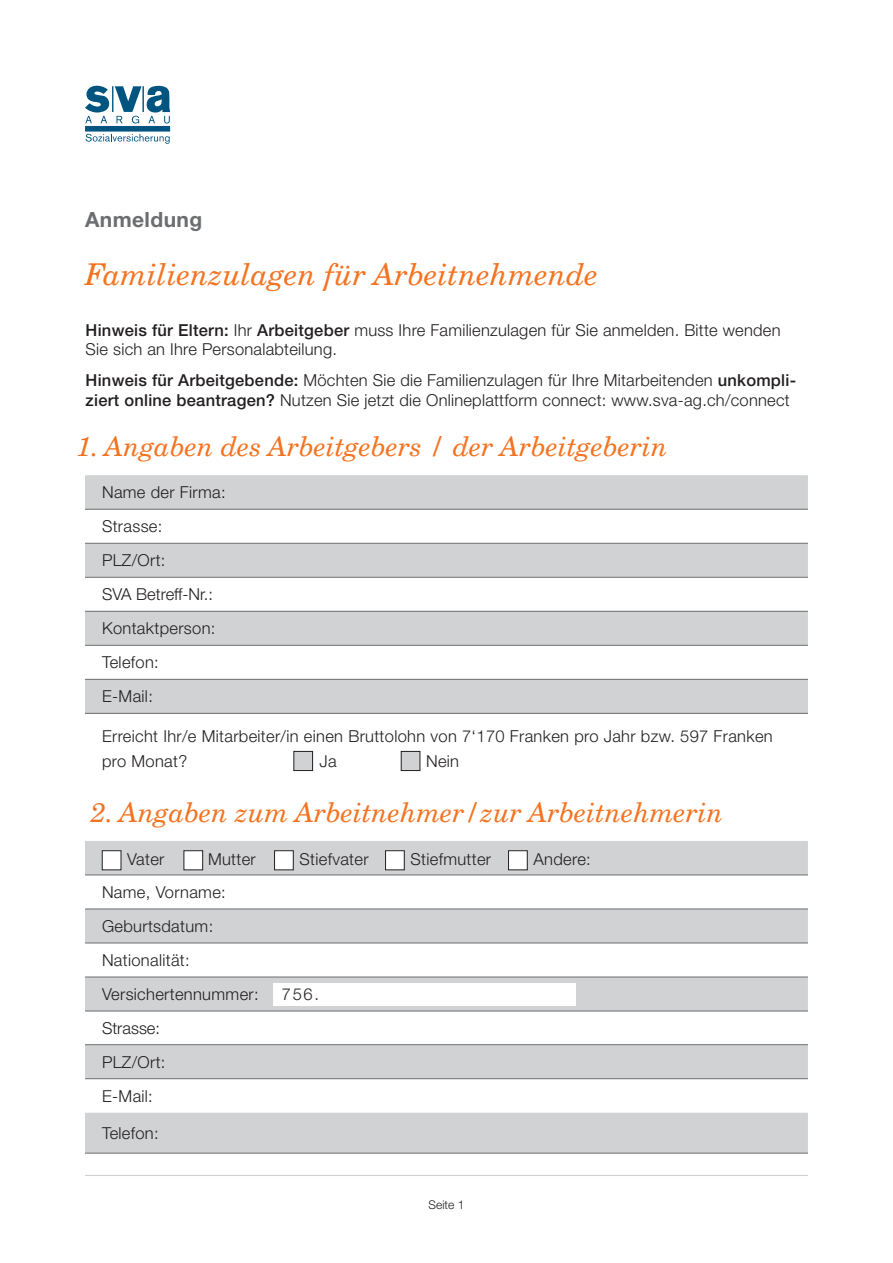
<style>
.page{position:relative;width:893px;height:1263px;background:#fff}
.page>*{position:absolute;margin:0;border:0;box-sizing:border-box;transform-origin:0 0}
.t1{font:italic 30px "New Century Schlbk LT Pro";color:#f47321}
.t2{font:italic 27px "New Century Schlbk LT Pro";color:#f47321}
.t3{font:700 21px "Helvetica Neue LT Pro";letter-spacing:.02em;color:#6c6d70}
.t4{font:300 16.5px/34px "Helvetica Neue LT Pro";letter-spacing:.02em;color:#231f20}
.t5{font:300 12px "Helvetica Neue LT Pro";color:#231f20}
.s1{font-weight:500}
</style>
<div class="page">
<hr style="left:85px;top:1175px;width:723px;height:1px;background:#d1d2d4">
<svg style="left:86px;top:134px;width:84px;height:10px"></svg>
<svg style="left:85px;top:86px;width:85px;height:37px"></svg>
<div style="left:85px;top:126px;width:85px;height:6px;background:#005480"></div>
<svg style="left:85px;top:475px;width:723px;height:170px;fill:#d1d2d4"></svg>
<svg style="left:85px;top:678px;width:723px;height:93px"></svg>
<div style="left:85px;top:679px;width:723px;height:34px;background:#d1d2d4"></div>
<hr style="left:85px;top:509px;width:723px;height:1px;background:#6c6d70">
<hr style="left:85px;top:543px;width:723px;height:1px;background:#6c6d70">
<hr style="left:85px;top:577px;width:723px;height:1px;background:#6c6d70">
<hr style="left:85px;top:611px;width:723px;height:1px;background:#6c6d70">
<hr style="left:85px;top:645px;width:723px;height:1px;background:#6c6d70">
<hr style="left:85px;top:679px;width:723px;height:1px;background:#6c6d70">
<hr style="left:85px;top:713px;width:723px;height:1px;background:#6c6d70">
<svg style="left:85px;top:841px;width:723px;height:101px;fill:#d1d2d4"></svg>
<svg style="left:85px;top:943px;width:723px;height:68px"></svg>
<svg style="left:85px;top:1045px;width:723px;height:108px;fill:#d1d2d4"></svg>
<hr style="left:85px;top:908px;width:723px;height:1px;background:#6c6d70">
<hr style="left:85px;top:942px;width:723px;height:1px;background:#6c6d70">
<hr style="left:85px;top:977px;width:723px;height:1px;background:#6c6d70">
<hr style="left:85px;top:1011px;width:723px;height:1px;background:#6c6d70">
<hr style="left:85px;top:874px;width:723px;height:1px;background:#6c6d70">
<hr style="left:85px;top:1153px;width:723px;height:1px;background:#6c6d70">
<hr style="left:85px;top:1044px;width:723px;height:1px;background:#6c6d70">
<hr style="left:85px;top:1078px;width:723px;height:1px;background:#6c6d70">
<div style="left:294px;top:751px;width:19px;height:19px;background:#d1d2d4"></div>
<div style="left:293px;top:751px;width:20px;height:20px;border:1px solid #231f20"></div>
<div style="left:102px;top:851px;width:19px;height:19px;background:#fff"></div>
<div style="left:102px;top:850px;width:19px;height:20px;border:1px solid #231f20"></div>
<div style="left:184px;top:851px;width:19px;height:19px;background:#fff"></div>
<div style="left:184px;top:850px;width:19px;height:20px;border:1px solid #231f20"></div>
<div style="left:275px;top:851px;width:18px;height:19px;background:#fff"></div>
<div style="left:274px;top:850px;width:20px;height:20px;border:1px solid #231f20"></div>
<div style="left:386px;top:851px;width:18px;height:19px;background:#fff"></div>
<div style="left:385px;top:850px;width:20px;height:20px;border:1px solid #231f20"></div>
<div style="left:508px;top:851px;width:19px;height:19px;background:#fff"></div>
<div style="left:508px;top:850px;width:20px;height:20px;border:1px solid #231f20"></div>
<div style="left:401px;top:751px;width:19px;height:19px;background:#d1d2d4"></div>
<div style="left:401px;top:751px;width:19px;height:20px;border:1px solid #231f20"></div>
<div style="left:273px;top:983px;width:303px;height:23px;background:#fff"></div>
<p class="t3" style="left:85px;top:207px;width:119px">Anmeldung</p>
<h1 class="t1" style="left:85px;top:255px;width:515px">Familienzulagen für Arbeitnehmende</h1>
<p class="t4" style="left:86px;top:320px;width:696px;line-height:19.8px"><span class="s1">Hinweis für Eltern:</span> Ihr <span class="s1">Arbeitgeber</span> muss Ihre Familienzulagen für Sie anmelden. Bitte wenden<br>Sie sich an Ihre Personalabteilung.</p>
<p class="t4" style="left:86px;top:370px;width:712px;line-height:19.8px"><span class="s1">Hinweis für Arbeitgebende:</span> Möchten Sie die Familienzulagen für Ihre Mitarbeitenden <span class="s1">unkompli&shy;ziert online beantragen?</span> Nutzen Sie jetzt die Onlineplattform connect: www.sva-ag.ch/connect</p>
<h2 class="t2" style="left:77px;top:430px;width:593px">1. Angaben des Arbeitgebers / der Arbeitgeberin</h2>
<p class="t4" style="left:102px;top:475px;width:125px">Name der Firma:<br>Strasse:<br>PLZ/Ort:<br>SVA Betreff-Nr.:<br>Kontaktperson:<br>Telefon:<br>E-Mail:</p>
<p class="t4" style="left:102px;top:723px;width:672px;line-height:25.5px">Erreicht Ihr/e Mitarbeiter/in einen Bruttolohn von 7‘170 Franken pro Jahr bzw. 597 Franken pro Monat?</p>
<p class="t4" style="left:320px;top:744px;width:19px">Ja</p>
<p class="t4" style="left:426px;top:744px;width:35px">Nein</p>
<h2 class="t2" style="left:91px;top:796px;width:634px">2. Angaben zum Arbeitnehmer/zur Arbeitnehmerin</h2>
<p class="t4" style="left:127px;top:842px;width:39px">Vater</p>
<p class="t4" style="left:208px;top:842px;width:49px">Mutter</p>
<p class="t4" style="left:300px;top:842px;width:70px">Stiefvater</p>
<p class="t4" style="left:411px;top:842px;width:82px">Stiefmutter</p>
<p class="t4" style="left:534px;top:842px;width:59px">Andere:</p>
<p class="t4" style="left:102px;top:874px;width:158px">Name, Vorname:<br>Geburtsdatum:<br>Nationalität:<br>Versichertennummer:<br>Strasse:<br>PLZ/Ort:<br>E-Mail:</p>
<p class="t4" style="left:102px;top:1115px;width:58px">Telefon:</p>
<p class="t4" style="left:282px;top:977px;width:39px">756.</p>
<p class="t5" style="left:429px;top:1197px;width:37px">Seite 1</p>
</div>
